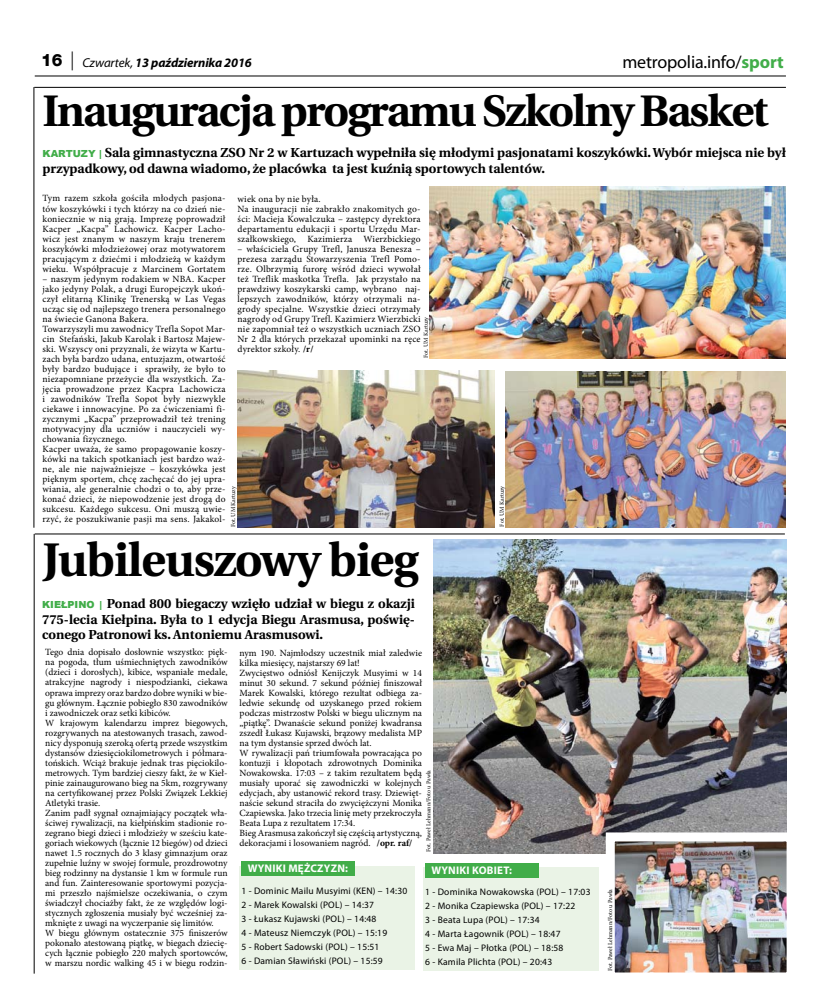
<style>
.page{position:relative;width:820px;height:993px;background:#fff}
.page>*{position:absolute;margin:0;border:0;box-sizing:border-box;transform-origin:0 0}
.t1{font:700 47px "Heuristica";letter-spacing:-.02em;color:#000}
.t2{font:700 44px "Heuristica";letter-spacing:-.04em;color:#000}
.t3{font:18px "Myriad Pro";letter-spacing:-.01em;color:#000}
.t4{font:700 13px/15.6px "Heuristica";color:#000}
.t5{font:italic 700 12.9px "Myriad Pro";letter-spacing:-.01em;color:#000}
.t6{font:700 11px "Myriad Pro";letter-spacing:.02em;color:#fff}
.t7{font:9.5px/10px "Minion Pro";color:#000;text-align:justify}
.t8{font:9.5px/10px "Minion Pro";letter-spacing:.02em;color:#000}
.t9{font:9.5px/14px "Myriad Pro";letter-spacing:.02em;color:#000}
.t10{font:6px "Minion Pro";letter-spacing:-.01em;color:#000}
.s1{font-family:"Helvetica Neue LT Com";font-weight:800;font-style:normal;font-size:17px}
.s2{font-weight:400}
.s3{font-weight:700;color:#41ad49}
.s4{font-family:"Arial";font-weight:900;font-size:9.8px;color:#41ad49}
.s5{font-weight:700}
</style>
<div class="page">
<hr style="left:35px;top:76px;width:750px;height:1px;background:#000">
<hr style="left:34px;top:87px;width:751px;height:1px;background:#000">
<hr style="left:34px;top:87px;width:1px;height:440px;background:#000">
<img style="left:505px;top:371px;width:280px;height:156px">
<img style="left:429px;top:186px;width:356px;height:172px">
<img style="left:237px;top:370px;width:257px;height:157px">
<hr style="left:35px;top:533px;width:749px;height:1px;background:#000">
<hr style="left:34px;top:533px;width:1px;height:440px;background:#000">
<img style="left:433px;top:539px;width:353px;height:313px">
<img style="left:615px;top:842px;width:170px;height:129px">
<div style="left:605px;top:832px;width:190px;height:149px;border:9px solid #fff"></div>
<div style="left:239px;top:865px;width:176px;height:103px;background:#eaf3e6"></div>
<div style="left:422px;top:867px;width:176px;height:103px;background:#eaf3e6"></div>
<div style="left:241px;top:860px;width:114px;height:15px;background:#41ad49"></div>
<div style="left:424px;top:862px;width:114px;height:15px;background:#41ad49"></div>
<h3 class="t5" style="left:41px;top:55px;width:212px"><span class="s1">16</span> <sup>|</sup> <span class="s2">Czwartek,</span> 13 października 2016</h3>
<h3 class="t3" style="left:622px;top:51px;width:163px">metropolia.info/<span class="s3">SPORT</span></h3>
<h2 class="t2" style="left:43px;top:75px;width:727px">Inauguracja programu Szkolny Basket</h2>
<h3 class="t4" style="left:43px;top:144px;width:744px"><span class="s4">KARTUZY |</span> Sala gimnastyczna ZSO Nr 2 w Kartuzach wypełniła się młodymi pasjonatami koszykówki. Wybór miejsca nie był przypadkowy, od dawna wiadomo, że placówka ta jest kuźnią sportowych talentów.</h3>
<p class="t7" style="left:43px;top:193px;width:184px">Tym razem szkoła gościła młodych pasjona&shy;tów koszykówki i tych którzy na co dzień nie&shy;koniecznie w nią grają. Imprezę poprowadził Kacper „Kacpa” Lachowicz. Kacper Lacho&shy;wicz jest znanym w naszym kraju trenerem koszykówki młodzieżowej oraz motywatorem pracującym z dziećmi i młodzieżą w każdym wieku. Współpracuje z Marcinem Gortatem</p>
<p class="t8" style="left:43px;top:273px;width:184px">– naszym jedynym rodakiem w NBA. Kacper jako jedyny Polak, a drugi Europejczyk ukoń&shy;czył elitarną Klinikę Trenerską w Las Vegas ucząc się od najlepszego trenera personalnego na świecie Ganona Bakera.<br>Towarzyszyli mu zawodnicy Trefla Sopot Mar&shy;cin Stefański, Jakub Karolak i Bartosz Majew&shy;ski. Wszyscy oni przyznali, że wizyta w Kartu&shy;zach była bardzo udana, entuzjazm, otwartość były bardzo budujące i sprawiły, że było to niezapomniane przeżycie dla wszystkich. Za&shy;jęcia prowadzone przez Kacpra Lachowicza i zawodników Trefla Sopot były niezwykle ciekawe i innowacyjne. Po za ćwiczeniami fi&shy;zycznymi „Kacpa” przeprowadził też trening motywacyjny dla uczniów i nauczycieli wy&shy;chowania fizycznego.<br>Kacper uważa, że samo propagowanie koszy&shy;kówki na takich spotkaniach jest bardzo waż&shy;ne, ale nie najważniejsze – koszykówka jest pięknym sportem, chcę zachęcać do jej upra&shy;wiania, ale generalnie chodzi o to, aby prze&shy;konać dzieci, że niepowodzenie jest drogą do sukcesu. Każdego sukcesu. Oni muszą uwie&shy;rzyć, że poszukiwanie pasji ma sens. Jakakol-</p>
<p class="t8" style="left:237px;top:193px;width:184px">wiek ona by nie była.<br>Na inauguracji nie zabrakło znakomitych go&shy;ści: Macieja Kowalczuka – zastępcy dyrektora departamentu edukacji i sportu Urzędu Mar&shy;szałkowskiego, Kazimierza Wierzbickiego</p>
<p class="t7" style="left:237px;top:243px;width:184px">– właściciela Grupy Trefl, Janusza Benesza – prezesa zarządu Stowarzyszenia Trefl Pomo&shy;rze. Olbrzymią furorę wśród dzieci wywołał też Treflik maskotka Trefla. Jak przystało na prawdziwy koszykarski camp, wybrano naj&shy;lepszych zawodników, którzy otrzymali na&shy;grody specjalne. Wszystkie dzieci otrzymały nagrody od Grupy Trefl. Kazimierz Wierzbicki nie zapomniał też o wszystkich uczniach ZSO Nr 2 dla których przekazał upominki na ręce dyrektor szkoły. <span class="s5">/r/</span></p>
<p class="t10" style="left:422px;top:357px;width:42px;rotate:-90deg">Fot. UM Kartuzy</p>
<p class="t10" style="left:229px;top:527px;width:42px;rotate:-90deg">Fot. UM Kartuzy</p>
<p class="t10" style="left:497px;top:526px;width:42px;rotate:-90deg">Fot. UM Kartuzy</p>
<h1 class="t1" style="left:42px;top:522px;width:377px">Jubileuszowy bieg</h1>
<h3 class="t4" style="left:42px;top:595px;width:374px;text-align:justify"><span class="s4">KIEŁPINO |</span> Ponad 800 biegaczy wzięło udział w biegu z okazji 775-lecia Kiełpina. Była to 1 edycja Biegu Arasmusa, poświę&shy;conego Patronowi ks. Antoniemu Arasmusowi.</h3>
<p class="t7" style="left:45px;top:647px;width:184px;text-align:left">Tego dnia dopisało dosłownie wszystko: pięk&shy;na pogoda, tłum uśmiechniętych zawodników (dzieci i dorosłych), kibice, wspaniałe medale, atrakcyjne nagrody i niespodzianki, ciekawa oprawa imprezy oraz bardzo dobre wyniki w bie&shy;gu głównym. Łącznie pobiegło 830 zawodników i zawodniczek oraz setki kibiców.<br>W krajowym kalendarzu imprez biegowych, rozgrywanych na atestowanych trasach, zawod&shy;nicy dysponują szeroką ofertą przede wszystkim dystansów dziesięciokilometrowych i półmara&shy;tońskich. Wciąż brakuje jednak tras pięciokilo&shy;metrowych. Tym bardziej cieszy fakt, że w Kieł&shy;pinie zainaugurowano bieg na 5km, rozgrywany na certyfikowanej przez Polski Związek Lekkiej Atletyki trasie.<br>Zanim padł sygnał oznajmiający początek wła&shy;ściwej rywalizacji, na kiełpińskim stadionie ro&shy;zegrano biegi dzieci i młodzieży w sześciu kate&shy;goriach wiekowych (łącznie 12 biegów) od dzieci nawet 1.5 rocznych do 3 klasy gimnazjum oraz zupełnie luźny w swojej formule, prozdrowotny bieg rodzinny na dystansie 1 km w formule run and fun. Zainteresowanie sportowymi pozycja&shy;mi przeszło najśmielsze oczekiwania, o czym świadczył chociażby fakt, że ze względów logi&shy;stycznych zgłoszenia musiały być wcześniej za&shy;mknięte z uwagi na wyczerpanie się limitów.<br>W biegu głównym ostatecznie 375 finiszerów pokonało atestowaną piątkę, w biegach dziecię&shy;cych łącznie pobiegło 220 małych sportowców, w marszu nordic walking 45 i w biegu rodzin-</p>
<p class="t7" style="left:239px;top:647px;width:184px;text-align:left">nym 190. Najmłodszy uczestnik miał zaledwie kilka miesięcy, najstarszy 69 lat!<br>Zwycięstwo odniósł Kenijczyk Musyimi w 14 minut 30 sekund. 7 sekund później finiszował Marek Kowalski, którego rezultat odbiega za&shy;ledwie sekundę od uzyskanego przed rokiem podczas mistrzostw Polski w biegu ulicznym na „piątkę”. Dwanaście sekund poniżej kwadransa zszedł Łukasz Kujawski, brązowy medalista MP na tym dystansie sprzed dwóch lat.<br>W rywalizacji pań triumfowała powracająca po kontuzji i kłopotach zdrowotnych Dominika Nowakowska. 17:03 – z takim rezultatem będą musiały uporać się zawodniczki w kolejnych edycjach, aby ustanowić rekord trasy. Dziewięt&shy;naście sekund straciła do zwyciężczyni Monika Czapiewska. Jako trzecia linię mety przekroczyła Beata Lupa z rezultatem 17:34.<br>Bieg Arasmusa zakończył się częścią artystyczną, dekoracjami i losowaniem nagród. <span class="s5">/opr. raf/</span></p>
<p class="t10" style="left:424px;top:851px;width:84px;rotate:-90deg">Fot. Paweł Lehmann/Foto u Pawła</p>
<p class="t6" style="left:248px;top:861px;width:23px">WYNIKI</p>
<p class="t6" style="left:288px;top:861px;width:61px">MĘŻCZYZN :</p>
<p class="t6" style="left:431px;top:862px;width:23px">WYNIKI</p>
<p class="t6" style="left:472px;top:862px;width:41px">KOBIET:</p>
<p class="t9" style="left:241px;top:882px;width:167px">1 - Dominic Mailu Musyimi (KEN) – 14:30<br>2 - Marek Kowalski (POL) – 14:37<br>3 - Łukasz Kujawski (POL) – 14:48<br>4 - Mateusz Niemczyk (POL) – 15:19<br>5 - Robert Sadowski (POL) – 15:51<br>6 - Damian Sławiński (POL) – 15:59</p>
<p class="t9" style="left:425px;top:884px;width:167px">1 - Dominika Nowakowska (POL) – 17:03<br>2 - Monika Czapiewska (POL) – 17:22<br>3 - Beata Lupa (POL) – 17:34<br>4 - Marta Łagownik (POL) – 18:47<br>5 - Ewa Maj – Płotka (POL) – 18:58<br>6 - Kamila Plichta (POL) – 20:43</p>
<p class="t10" style="left:606px;top:970px;width:84px;rotate:-90deg">Fot. Paweł Lehmann/Foto u Pawła</p>
</div>
